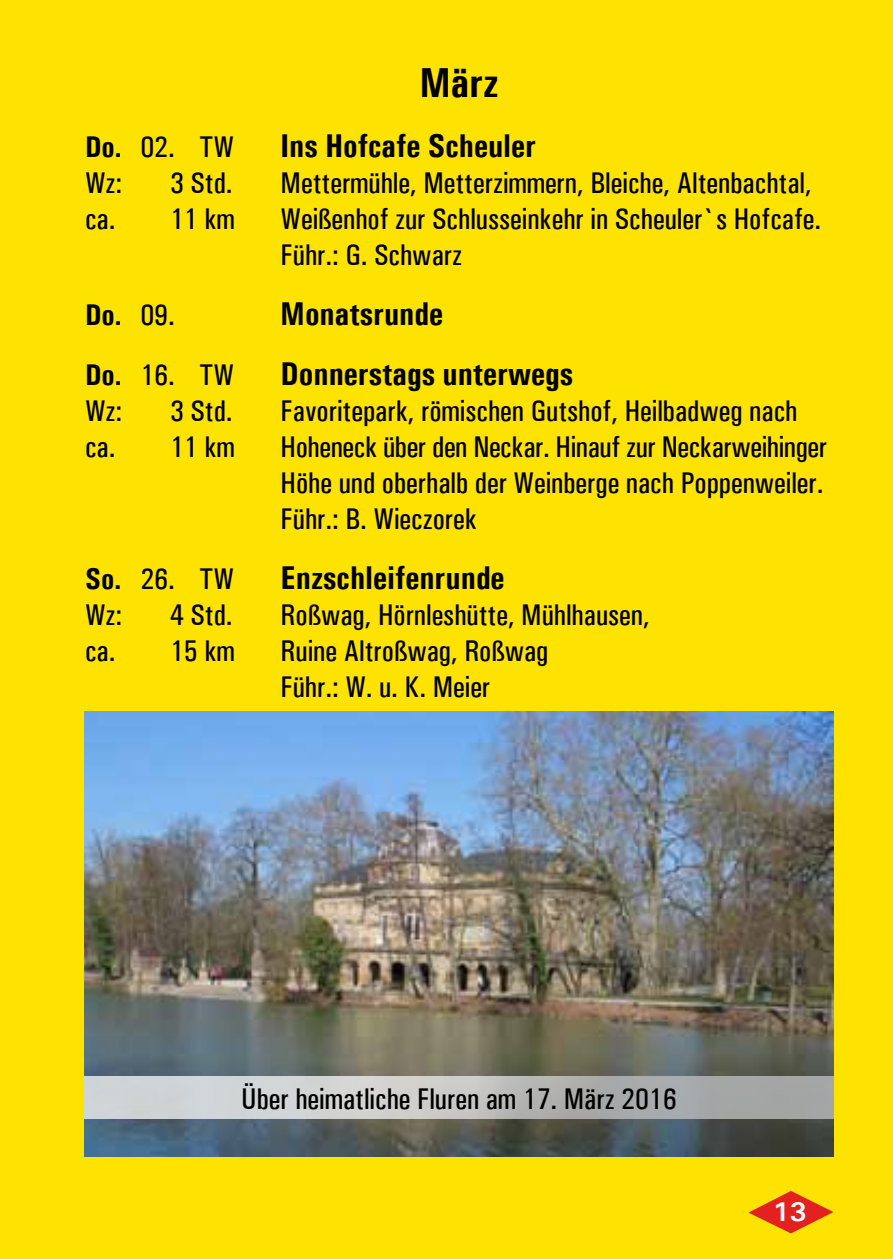
<style>
.page{position:relative;width:893px;height:1259px;background:#ffe300}
.page>*{position:absolute;margin:0;border:0;box-sizing:border-box;transform-origin:0 0}
.t1{font:700 condensed 42px "Univers";color:#000}
.t2{font:700 condensed 33px "Univers";color:#000}
.t3{font:500 condensed 30px/36px "Univers";color:#000}
.t4{font:700 condensed 30px "Univers";color:#000}
.t5{font:700 27px "Univers";color:#fff}
.s1{font-weight:700}
.s2{font-weight:500}
</style>
<div class="page">
<svg style="left:748px;top:1191px;width:85px;height:42px"></svg>
<img style="left:85px;top:711px;width:748px;height:445px">
<svg style="left:85px;top:1076px;width:748px;height:42px;background:#bec0c0"></svg>
<h1 class="t1" style="left:420px;top:57px;width:81px">März</h1>
<p class="t3" style="left:85px;top:129px;width:150px"><span class="s1">Do.</span> 02. TW</p>
<p class="t2" style="left:281px;top:126px;width:257px">Ins Hofcafe Scheuler</p>
<p class="t3" style="left:85px;top:165px;width:39px">Wz:</p>
<p class="t3" style="left:170px;top:165px;width:64px">3 Std.</p>
<p class="t3" style="left:281px;top:165px;width:533px">Mettermühle, Metterzimmern, Bleiche, Altenbachtal,</p>
<p class="t3" style="left:85px;top:201px;width:151px">ca. 11 km</p>
<p class="t3" style="left:281px;top:201px;width:542px">Weißenhof zur Schlusseinkehr in Scheuler`s Hofcafe.<br>Führ.: G. Schwarz</p>
<p class="t4" style="left:85px;top:297px;width:91px">Do. <span class="s2">09.</span></p>
<p class="t2" style="left:281px;top:294px;width:164px">Monatsrunde</p>
<p class="t3" style="left:85px;top:357px;width:150px"><span class="s1">Do.</span> 16. TW</p>
<p class="t2" style="left:281px;top:354px;width:294px">Donnerstags unterwegs</p>
<p class="t3" style="left:85px;top:393px;width:39px">Wz:</p>
<p class="t3" style="left:170px;top:393px;width:64px">3 Std.</p>
<p class="t3" style="left:281px;top:393px;width:518px">Favoritepark, römischen Gutshof, Heilbadweg nach</p>
<p class="t3" style="left:85px;top:429px;width:151px">ca. 11 km</p>
<p class="t3" style="left:281px;top:429px;width:548px">Hoheneck über den Neckar. Hinauf zur Neckarweihinger<br>Höhe und oberhalb der Weinberge nach Poppenweiler.<br>Führ.: B. Wieczorek</p>
<p class="t3" style="left:85px;top:561px;width:150px"><span class="s1">So.</span> 26. TW</p>
<p class="t2" style="left:281px;top:558px;width:225px">Enzschleifenrunde</p>
<p class="t3" style="left:85px;top:597px;width:39px">Wz:</p>
<p class="t3" style="left:170px;top:597px;width:64px">4 Std.</p>
<p class="t3" style="left:281px;top:597px;width:371px">Roßwag, Hörnleshütte, Mühlhausen,</p>
<p class="t3" style="left:85px;top:633px;width:151px">ca. 15 km</p>
<p class="t3" style="left:281px;top:633px;width:269px">Ruine Altroßwag, Roßwag<br>Führ.: W. u. K. Meier</p>
<p class="t3" style="left:241px;top:1080px;width:437px">Über heimatliche Fluren am 17. März 2016</p>
<p class="t5" style="left:773px;top:1194px;width:35px">13</p>
</div>
